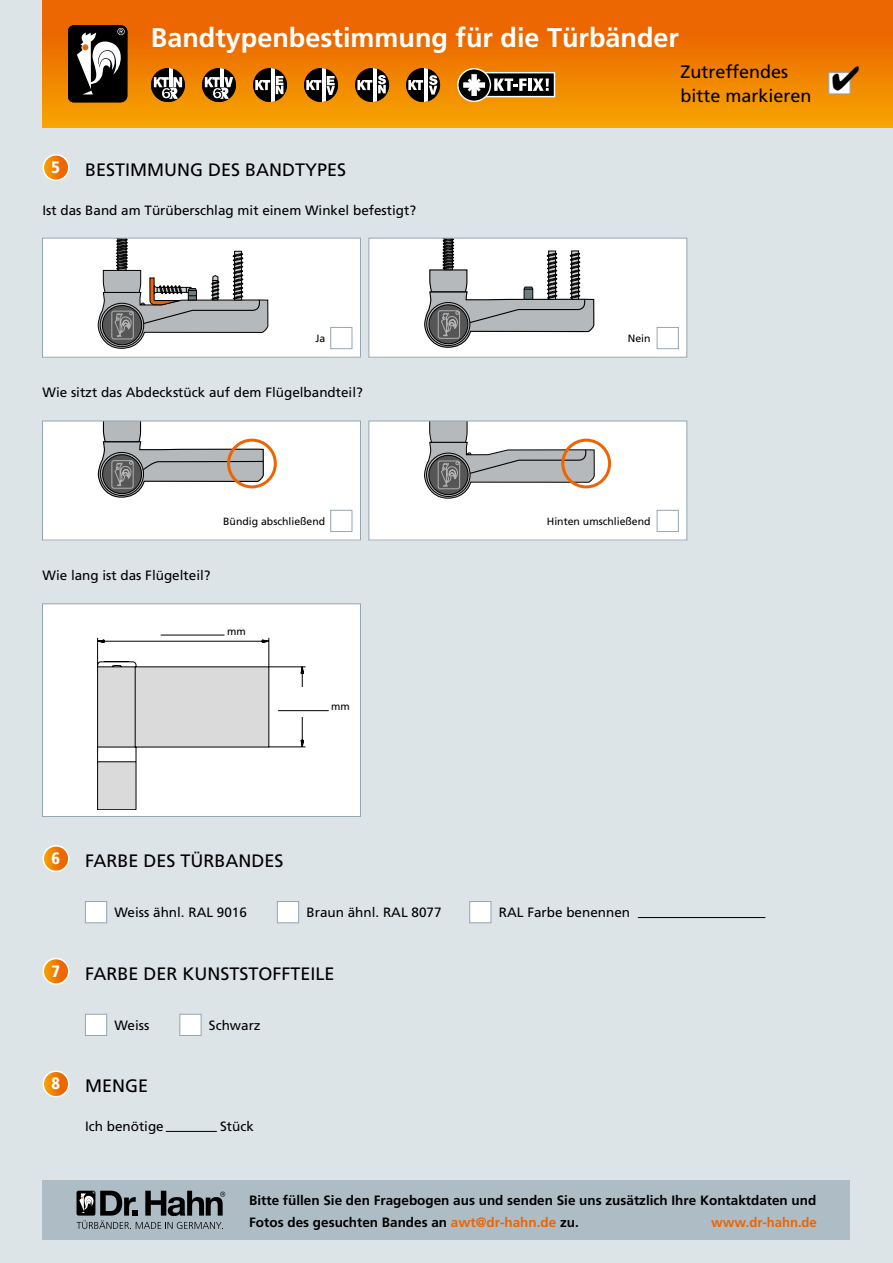
<style>
.page{position:relative;width:893px;height:1263px;background:#dde4e8}
.page>*{position:absolute;margin:0;border:0;box-sizing:border-box;transform-origin:0 0}
.t1{font:700 27px "Frutiger";color:#fff}
.t2{font:18px/24px "Frutiger";color:#000}
.t3{font:900 condensed 16.5px "Frutiger";color:#fff}
.t4{font:13.5px "Frutiger";color:#000}
.t5{font:700 13.5px/21.5px "Frutiger";color:#000}
.t6{font:700 13.5px "Frutiger";letter-spacing:-.005em;color:#ec6502}
.t7{font:10.5px "Frutiger";color:#000}
.s1{color:#ec6502}
</style>
<div class="page">
<div style="left:43px;top:0;width:850px;height:128px;background:linear-gradient(to bottom,#ea5a02,#f5a100)"></div>
<div style="left:68px;top:26px;width:59px;height:76px;background:#000;border-radius:6px"></div>
<div style="left:68px;top:26px;width:59px;height:76px;border:1px solid #000;border-radius:6px"></div>
<svg style="left:77px;top:28px;width:49px;height:66px"></svg>
<svg style="left:43px;top:155px;width:26px;height:25px"></svg>
<div style="left:43px;top:154px;width:27px;height:27px;border:2px solid #fff;border-radius:50%"></div>
<svg style="left:43px;top:846px;width:26px;height:25px"></svg>
<div style="left:43px;top:845px;width:27px;height:27px;border:2px solid #fff;border-radius:50%"></div>
<hr style="left:638px;top:917px;width:127px;height:1px;background:#000">
<div style="left:85px;top:901px;width:22px;height:22px;background:#fff;border:1px solid #95a6b0"></div>
<div style="left:277px;top:901px;width:22px;height:22px;background:#fff;border:1px solid #95a6b0"></div>
<div style="left:469px;top:901px;width:22px;height:22px;background:#fff;border:1px solid #95a6b0"></div>
<svg style="left:43px;top:958px;width:26px;height:26px"></svg>
<div style="left:43px;top:958px;width:27px;height:27px;border:2px solid #fff;border-radius:50%"></div>
<div style="left:85px;top:1014px;width:22px;height:22px;background:#fff;border:1px solid #95a6b0"></div>
<div style="left:179px;top:1014px;width:22px;height:22px;background:#fff;border:1px solid #95a6b0"></div>
<svg style="left:43px;top:1071px;width:26px;height:26px"></svg>
<div style="left:43px;top:1070px;width:27px;height:27px;border:2px solid #fff;border-radius:50%"></div>
<hr style="left:166px;top:1131px;width:51px;height:1px;background:#000">
<div style="left:828px;top:72px;width:22px;height:22px;background:#fff;border:1px solid #95a6b0"></div>
<svg style="left:151px;top:68px;width:34px;height:34px"></svg>
<hr style="left:170px;top:68px;width:3px;height:19px;background:#fff">
<svg style="left:154px;top:77px;width:28px;height:22px"></svg>
<div style="left:202px;top:68px;width:34px;height:34px;background:#000;border-radius:50%"></div>
<hr style="left:221px;top:68px;width:3px;height:19px;background:#fff">
<svg style="left:205px;top:77px;width:28px;height:22px"></svg>
<div style="left:304px;top:68px;width:34px;height:34px;background:#000;border-radius:50%"></div>
<hr style="left:322px;top:68px;width:4px;height:34px;background:#fff">
<svg style="left:306px;top:76px;width:29px;height:19px"></svg>
<svg style="left:253px;top:68px;width:34px;height:34px"></svg>
<hr style="left:271px;top:68px;width:4px;height:34px;background:#fff">
<svg style="left:255px;top:80px;width:15px;height:10px"></svg>
<svg style="left:276px;top:76px;width:7px;height:18px"></svg>
<div style="left:406px;top:68px;width:34px;height:34px;background:#000;border-radius:50%"></div>
<hr style="left:424px;top:68px;width:4px;height:34px;background:#fff">
<svg style="left:408px;top:80px;width:15px;height:10px"></svg>
<svg style="left:429px;top:75px;width:8px;height:20px"></svg>
<svg style="left:355px;top:68px;width:34px;height:34px"></svg>
<hr style="left:374px;top:68px;width:3px;height:34px;background:#fff">
<svg style="left:357px;top:80px;width:15px;height:10px"></svg>
<svg style="left:378px;top:75px;width:8px;height:18px"></svg>
<div style="left:478px;top:73px;width:76px;height:24px;background:#000"></div>
<div style="left:477px;top:72px;width:78px;height:25px;border:1px solid #fff"></div>
<svg style="left:458px;top:69px;width:32px;height:32px"></svg>
<div style="left:457px;top:68px;width:34px;height:34px;border:1px solid #fff;border-radius:50%"></div>
<svg style="left:494px;top:78px;width:55px;height:13px"></svg>
<svg style="left:463px;top:74px;width:22px;height:22px"></svg>
<div style="left:43px;top:238px;width:317px;height:119px;background:#fff"></div>
<svg style="left:98px;top:240px;width:170px;height:109px"></svg>
<div style="left:42px;top:238px;width:319px;height:120px;border:1px solid #95a6b0"></div>
<div style="left:330px;top:327px;width:22px;height:22px;background:#fff;border:1px solid #95a6b0"></div>
<div style="left:43px;top:604px;width:317px;height:212px;background:#fff"></div>
<svg style="left:97px;top:638px;width:209px;height:172px"></svg>
<div style="left:42px;top:603px;width:319px;height:214px;border:1px solid #95a6b0"></div>
<div style="left:369px;top:238px;width:318px;height:119px;background:#fff"></div>
<svg style="left:424px;top:240px;width:170px;height:108px"></svg>
<div style="left:368px;top:238px;width:319px;height:120px;border:1px solid #95a6b0"></div>
<div style="left:657px;top:327px;width:22px;height:22px;background:#fff;border:1px solid #95a6b0"></div>
<div style="left:43px;top:1180px;width:807px;height:59px;background:#aebcc5"></div>
<svg style="left:77px;top:1191px;width:148px;height:38px"></svg>
<div style="left:43px;top:421px;width:317px;height:119px;background:#fff"></div>
<svg style="left:98px;top:423px;width:166px;height:75px"></svg>
<div style="left:42px;top:421px;width:319px;height:119px;border:1px solid #95a6b0"></div>
<div style="left:330px;top:510px;width:22px;height:22px;background:#fff;border:1px solid #95a6b0"></div>
<div style="left:227px;top:439px;width:50px;height:49px;border:3px solid #ec6502;border-radius:50%"></div>
<div style="left:369px;top:421px;width:318px;height:119px;background:#fff"></div>
<svg style="left:424px;top:423px;width:171px;height:75px"></svg>
<div style="left:368px;top:421px;width:319px;height:119px;border:1px solid #95a6b0"></div>
<div style="left:657px;top:510px;width:22px;height:22px;background:#fff;border:1px solid #95a6b0"></div>
<div style="left:561px;top:439px;width:50px;height:49px;border:3px solid #ec6502;border-radius:50%"></div>
<hr style="left:161px;top:635px;width:63px;height:1px;background:#000">
<div style="left:278px;top:687px;width:72px;height:30px;background:#fff"></div>
<hr style="left:278px;top:710px;width:51px;height:1px;background:#000">
<h1 class="t1" style="left:151px;top:21px;width:530px">Bandtypenbestimmung für die Türbänder</h1>
<p class="t3" style="left:51px;top:157px;width:10px">5</p>
<h2 class="t2" style="left:85px;top:157px;width:263px">BESTIMMUNG DES BANDTYPES</h2>
<p class="t4" style="left:43px;top:202px;width:375px">Ist das Band am Türüberschlag mit einem Winkel befestigt?</p>
<h2 class="t2" style="left:680px;top:59px;width:181px">Zutreffendes<br>bitte markieren ✔</h2>
<p class="t7" style="left:315px;top:332px;width:11px">Ja</p>
<p class="t7" style="left:628px;top:332px;width:24px">Nein</p>
<p class="t4" style="left:43px;top:385px;width:322px">Wie sitzt das Abdeckstück auf dem Flügelbandteil?</p>
<p class="t7" style="left:223px;top:515px;width:104px">Bündig abschließend</p>
<p class="t7" style="left:547px;top:515px;width:105px">Hinten umschließend</p>
<p class="t4" style="left:43px;top:568px;width:170px">Wie lang ist das Flügelteil?</p>
<p class="t7" style="left:227px;top:625px;width:20px">mm</p>
<p class="t7" style="left:331px;top:700px;width:20px">mm</p>
<p class="t3" style="left:51px;top:848px;width:10px">6</p>
<h2 class="t2" style="left:85px;top:848px;width:200px">FARBE DES TÜRBANDES</h2>
<p class="t4" style="left:115px;top:904px;width:134px">Weiss ähnl. RAL 9016</p>
<p class="t4" style="left:306px;top:904px;width:137px">Braun ähnl. RAL 8077</p>
<p class="t4" style="left:499px;top:904px;width:133px">RAL Farbe benennen</p>
<p class="t3" style="left:51px;top:961px;width:10px">7</p>
<h2 class="t2" style="left:85px;top:961px;width:251px">FARBE DER KUNSTSTOFFTEILE</h2>
<p class="t4" style="left:115px;top:1017px;width:36px">Weiss</p>
<p class="t4" style="left:209px;top:1017px;width:53px">Schwarz</p>
<p class="t3" style="left:51px;top:1074px;width:10px">8</p>
<h2 class="t2" style="left:85px;top:1074px;width:64px">MENGE</h2>
<p class="t4" style="left:85px;top:1118px;width:80px">Ich benötige</p>
<p class="t4" style="left:220px;top:1118px;width:35px">Stück</p>
<p class="t5" style="left:249px;top:1190px;width:569px">Bitte füllen Sie den Fragebogen aus und senden Sie uns zusätzlich Ihre Kontaktdaten und<br>Fotos des gesuchten Bandes an <span class="s1">awt@dr-hahn.de</span> zu.</p>
<p class="t6" style="left:711px;top:1214px;width:107px">www.dr-hahn.de</p>
</div>
